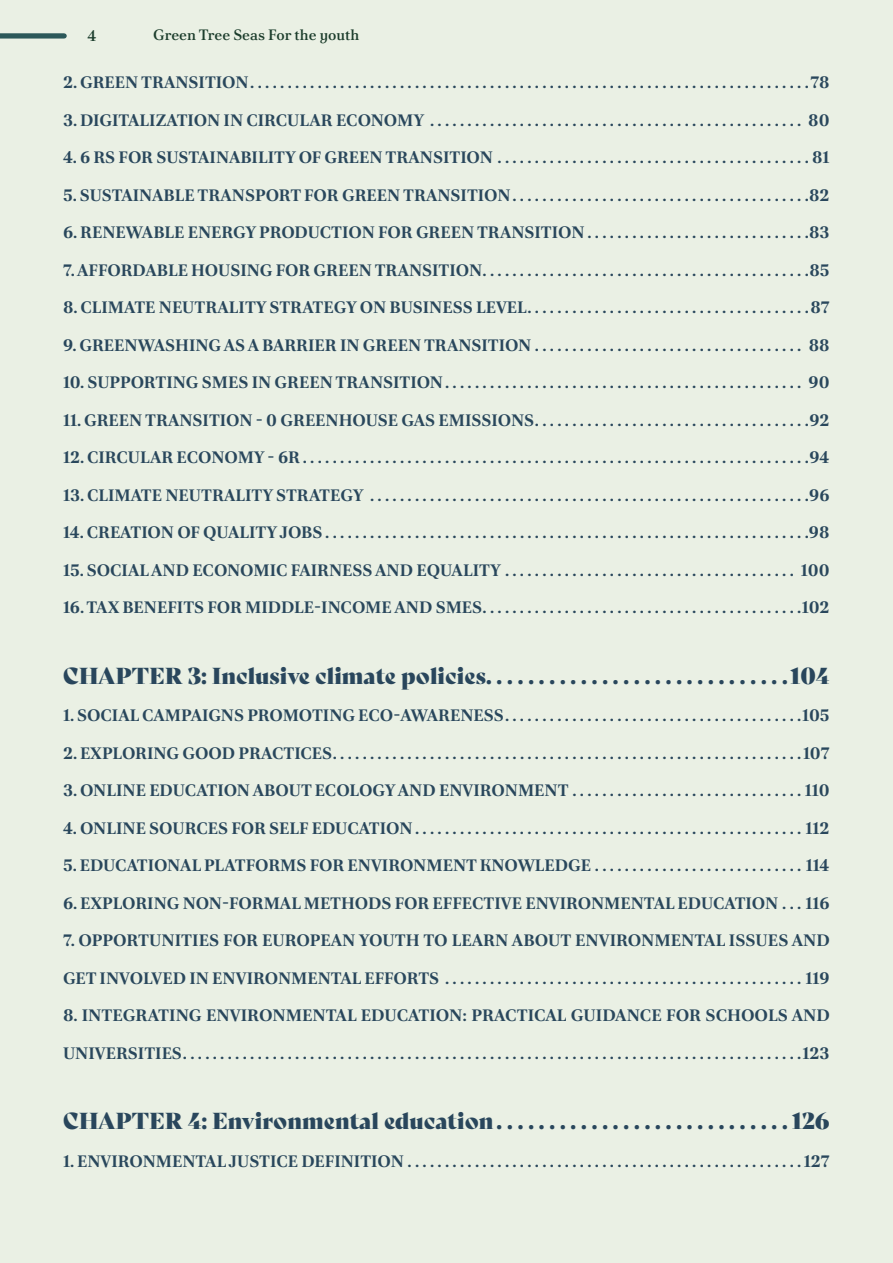
<style>
.page{position:relative;width:893px;height:1263px;background:#eaf0e4}
.page>*{position:absolute;margin:0;border:0;box-sizing:border-box;transform-origin:0 0}
.t1{font:22.5px "Bely Display";color:#29465c}
.t2{font:16.5px "Poltawski Nowy";color:#29475c}
.t3{font:15px "Poltawski Nowy";color:#1c3d2c}
</style>
<div class="page">
<div style="left:0;top:33px;width:64px;height:6px;background:#2c5859"></div>
<p class="t3" style="left:87px;top:25px;width:10px">4</p>
<p class="t3" style="left:153px;top:24px;width:208px">Green Tree Seas For the youth</p>
<p class="t2" style="left:63px;top:70px;width:768px">2. GREEN TRANSITION . . . . . . . . . . . . . . . . . . . . . . . . . . . . . . . . . . . . . . . . . . . . . . . . . . . . . . . . . . . . . . . . . . . . . . . . . . 78</p>
<p class="t2" style="left:63px;top:108px;width:768px">3. DIGITALIZATION IN CIRCULAR ECONOMY . . . . . . . . . . . . . . . . . . . . . . . . . . . . . . . . . . . . . . . . . . . . . . . . . . 80</p>
<p class="t2" style="left:63px;top:145px;width:768px">4. 6 RS FOR SUSTAINABILITY OF GREEN TRANSITION . . . . . . . . . . . . . . . . . . . . . . . . . . . . . . . . . . . . . . . . . . 81</p>
<p class="t2" style="left:63px;top:183px;width:768px">5. SUSTAINABLE TRANSPORT FOR GREEN TRANSITION . . . . . . . . . . . . . . . . . . . . . . . . . . . . . . . . . . . . . . . 82</p>
<p class="t2" style="left:63px;top:220px;width:768px">6. RENEWABLE ENERGY PRODUCTION FOR GREEN TRANSITION . . . . . . . . . . . . . . . . . . . . . . . . . . . . . 83</p>
<p class="t2" style="left:63px;top:258px;width:768px">7. AFFORDABLE HOUSING FOR GREEN TRANSITION . . . . . . . . . . . . . . . . . . . . . . . . . . . . . . . . . . . . . . . . . . . 85</p>
<p class="t2" style="left:63px;top:295px;width:768px">8. CLIMATE NEUTRALITY STRATEGY ON BUSINESS LEVEL . . . . . . . . . . . . . . . . . . . . . . . . . . . . . . . . . . . . . 87</p>
<p class="t2" style="left:63px;top:333px;width:768px">9. GREENWASHING AS A BARRIER IN GREEN TRANSITION . . . . . . . . . . . . . . . . . . . . . . . . . . . . . . . . . . . . 88</p>
<p class="t2" style="left:63px;top:370px;width:768px">10. SUPPORTING SMES IN GREEN TRANSITION . . . . . . . . . . . . . . . . . . . . . . . . . . . . . . . . . . . . . . . . . . . . . . . . 90</p>
<p class="t2" style="left:63px;top:408px;width:768px">11. GREEN TRANSITION - 0 GREENHOUSE GAS EMISSIONS . . . . . . . . . . . . . . . . . . . . . . . . . . . . . . . . . . . . 92</p>
<p class="t2" style="left:63px;top:445px;width:768px">12. CIRCULAR ECONOMY - 6R . . . . . . . . . . . . . . . . . . . . . . . . . . . . . . . . . . . . . . . . . . . . . . . . . . . . . . . . . . . . . . . . . . . 94</p>
<p class="t2" style="left:63px;top:483px;width:768px">13. CLIMATE NEUTRALITY STRATEGY . . . . . . . . . . . . . . . . . . . . . . . . . . . . . . . . . . . . . . . . . . . . . . . . . . . . . . . . . . 96</p>
<p class="t2" style="left:63px;top:520px;width:768px">14. CREATION OF QUALITY JOBS . . . . . . . . . . . . . . . . . . . . . . . . . . . . . . . . . . . . . . . . . . . . . . . . . . . . . . . . . . . . . . . . 98</p>
<p class="t2" style="left:63px;top:558px;width:768px">15. SOCIAL AND ECONOMIC FAIRNESS AND EQUALITY . . . . . . . . . . . . . . . . . . . . . . . . . . . . . . . . . . . . . . . 100</p>
<p class="t2" style="left:63px;top:595px;width:768px">16. TAX BENEFITS FOR MIDDLE-INCOME AND SMES . . . . . . . . . . . . . . . . . . . . . . . . . . . . . . . . . . . . . . . . . . 102</p>
<p class="t1" style="left:63px;top:658px;width:768px">CHAPTER 3: Inclusive climate policies . . . . . . . . . . . . . . . . . . . . . . . . . . . . 104</p>
<p class="t2" style="left:63px;top:703px;width:768px">1. SOCIAL CAMPAIGNS PROMOTING ECO-AWARENESS . . . . . . . . . . . . . . . . . . . . . . . . . . . . . . . . . . . . . . . 105</p>
<p class="t2" style="left:63px;top:741px;width:768px">2. EXPLORING GOOD PRACTICES . . . . . . . . . . . . . . . . . . . . . . . . . . . . . . . . . . . . . . . . . . . . . . . . . . . . . . . . . . . . . . 107</p>
<p class="t2" style="left:63px;top:778px;width:768px">3. ONLINE EDUCATION ABOUT ECOLOGY AND ENVIRONMENT . . . . . . . . . . . . . . . . . . . . . . . . . . . . . . . 110</p>
<p class="t2" style="left:63px;top:816px;width:768px">4. ONLINE SOURCES FOR SELF EDUCATION . . . . . . . . . . . . . . . . . . . . . . . . . . . . . . . . . . . . . . . . . . . . . . . . . . . . 112</p>
<p class="t2" style="left:63px;top:853px;width:768px">5. EDUCATIONAL PLATFORMS FOR ENVIRONMENT KNOWLEDGE . . . . . . . . . . . . . . . . . . . . . . . . . . . . 114</p>
<p class="t2" style="left:63px;top:891px;width:768px">6. EXPLORING NON-FORMAL METHODS FOR EFFECTIVE ENVIRONMENTAL EDUCATION . . . 116</p>
<p class="t2" style="left:63px;top:928px;width:768px">7. OPPORTUNITIES FOR EUROPEAN YOUTH TO LEARN ABOUT ENVIRONMENTAL ISSUES AND</p>
<p class="t2" style="left:63px;top:966px;width:768px">GET INVOLVED IN ENVIRONMENTAL EFFORTS . . . . . . . . . . . . . . . . . . . . . . . . . . . . . . . . . . . . . . . . . . . . . . . . 119</p>
<p class="t2" style="left:63px;top:1003px;width:768px">8. INTEGRATING ENVIRONMENTAL EDUCATION: PRACTICAL GUIDANCE FOR SCHOOLS AND</p>
<p class="t2" style="left:63px;top:1041px;width:768px">UNIVERSITIES . . . . . . . . . . . . . . . . . . . . . . . . . . . . . . . . . . . . . . . . . . . . . . . . . . . . . . . . . . . . . . . . . . . . . . . . . . . . . . . . . . 123</p>
<p class="t1" style="left:63px;top:1103px;width:768px">CHAPTER 4: Environmental education . . . . . . . . . . . . . . . . . . . . . . . . . . . 126</p>
<p class="t2" style="left:63px;top:1149px;width:768px">1. ENVIRONMENTAL JUSTICE DEFINITION . . . . . . . . . . . . . . . . . . . . . . . . . . . . . . . . . . . . . . . . . . . . . . . . . . . . 127</p>
</div>
